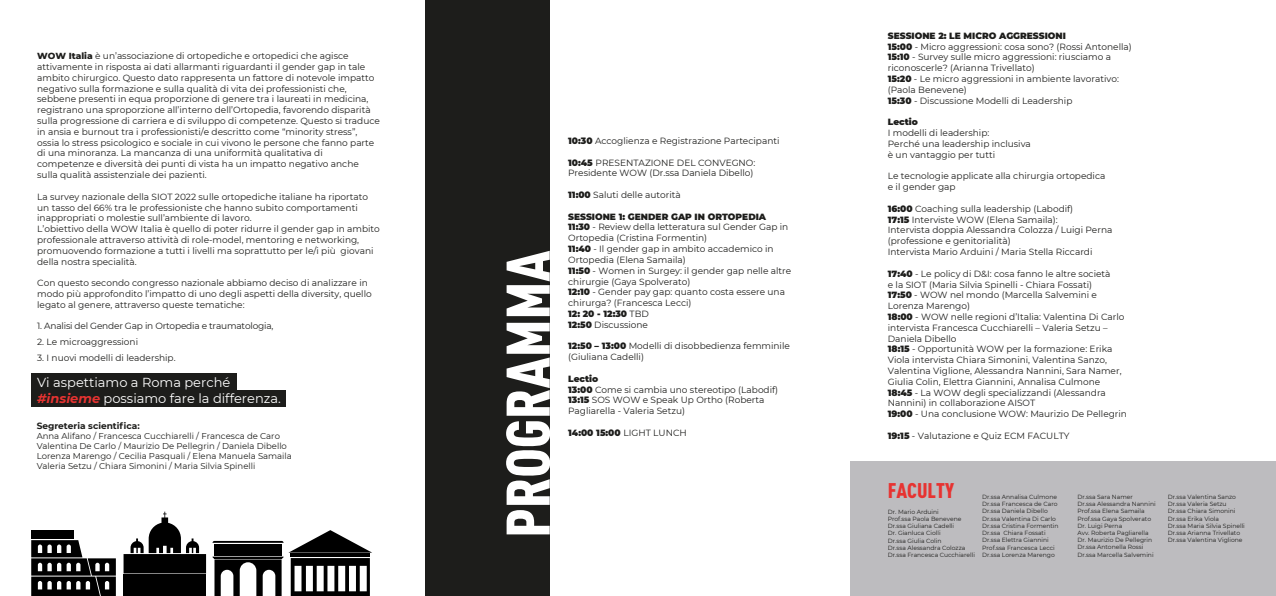
<style>
.page{position:relative;width:1276px;height:596px;background:#fff}
.page>*{position:absolute;margin:0;border:0;box-sizing:border-box;transform-origin:0 0}
.t1{font:900 60.6px "DIN Cond";color:#fff}
.t2{font:900 20.9px "DIN Cond";color:#e73331}
.t3{font:13px/15.6px "Montserrat";color:#fff}
.t4{font:9px/10.8px "Montserrat";color:#1d1d1b}
.t5{font:9px "Montserrat";letter-spacing:-.02em;color:#1d1d1b}
.t6{font:900 9px "Montserrat";color:#1d1d1b}
.t7{font:700 9px "Montserrat";color:#1d1d1b}
.t8{font:8.5px/10.2px "Montserrat";color:#1d1d1b}
.t9{font:6px/7.2px "Montserrat";color:#1d1d1b}
.s1{font-weight:800}
.s2{font-weight:700;font-style:italic;color:#e73331}
.s3{font-weight:900}
.s4{font-weight:400}
</style>
<div class="page">
<div style="left:425px;top:0;width:125px;height:595px;background:#1d1d1b"></div>
<div style="left:850px;top:461px;width:426px;height:134px;background:#bdbcbf"></div>
<div style="left:31px;top:373px;width:206px;height:16px;background:#1d1d1b"></div>
<div style="left:31px;top:389px;width:254px;height:17px;background:#1d1d1b"></div>
<div style="left:31px;top:530px;width:43px;height:9px;background:#000"></div>
<svg style="left:31px;top:540px;width:85px;height:55px"></svg>
<svg style="left:124px;top:511px;width:82px;height:62px"></svg>
<div style="left:124px;top:574px;width:82px;height:21px;background:#000"></div>
<svg style="left:212px;top:530px;width:160px;height:65px"></svg>
<hr style="left:291px;top:553px;width:79px;height:3px;background:#000">
<p class="t4" style="left:37px;top:50px;width:344px"><span class="s1">WOW Italia</span> è un’associazione di ortopediche e ortopedici che agisce attivamente in risposta ai dati allarmanti riguardanti il gender gap in tale ambito chirurgico. Questo dato rappresenta un fattore di notevole impatto negativo sulla formazione e sulla qualità di vita dei professionisti che, sebbene presenti in equa proporzione di genere tra i laureati in medicina, registrano una sproporzione all’interno dell’Ortopedia, favorendo disparità sulla progressione di carriera e di sviluppo di competenze. Questo si traduce in ansia e burnout tra i professionisti/e descritto come “minority stress”, ossia lo stress psicologico e sociale in cui vivono le persone che fanno parte di una minoranza. La mancanza di una uniformità qualitativa di competenze e diversità dei punti di vista ha un impatto negativo anche sulla qualità assistenziale dei pazienti.</p>
<p class="t4" style="left:37px;top:191px;width:344px">La survey nazionale della SIOT 2022 sulle ortopediche italiane ha riportato un tasso del 66% tra le professioniste che hanno subito comportamenti inappropriati o molestie sull’ambiente di lavoro.<br>L’obiettivo della WOW Italia è quello di poter ridurre il gender gap in ambito professionale attraverso attività di role-model, mentoring e networking, promuovendo formazione a tutti i livelli ma soprattutto per le/i più giovani della nostra specialità.</p>
<p class="t4" style="left:37px;top:277px;width:336px">Con questo secondo congresso nazionale abbiamo deciso di analizzare in modo più approfondito l’impatto di uno degli aspetti della diversity, quello legato al genere, attraverso queste tematiche:</p>
<p class="t5" style="left:37px;top:320px;width:238px">1. Analisi del Gender Gap in Ortopedia e traumatologia,</p>
<p class="t4" style="left:37px;top:336px;width:102px">2. Le microaggressioni</p>
<p class="t4" style="left:37px;top:351px;width:140px">3. I nuovi modelli di leadership.</p>
<h3 class="t3" style="left:37px;top:374px;width:245px">Vi aspettiamo a Roma perché <span class="s2">#insieme</span> possiamo fare la differenza.</h3>
<p class="t7" style="left:37px;top:418px;width:105px">Segreteria scientifica:</p>
<p class="t8" style="left:37px;top:430px;width:257px">Anna Alifano / Francesca Cucchiarelli / Francesca de Caro Valentina De Carlo / Maurizio De Pellegrin / Daniela Dibello Lorenza Marengo / Cecilia Pasquali / Elena Manuela Samaila Valeria Setzu / Chiara Simonini / Maria Silvia Spinelli</p>
<h1 class="t1" style="left:490px;top:537px;width:288px;rotate:-90deg">PROGRAMMA</h1>
<p class="t4" style="left:568px;top:135px;width:213px"><span class="s3">10:30</span> Accoglienza e Registrazione Partecipanti</p>
<p class="t4" style="left:568px;top:156px;width:189px"><span class="s3">10:45</span> PRESENTAZIONE DEL CONVEGNO:<br>Presidente WOW (Dr.ssa Daniela Dibello)</p>
<p class="t4" style="left:568px;top:189px;width:114px"><span class="s3">11:00</span> Saluti delle autorità</p>
<p class="t4" style="left:568px;top:210px;width:225px"><span class="s3">SESSIONE 1: GENDER GAP IN ORTOPEDIA<br>11:30</span> - Review della letteratura sul Gender Gap in Ortopedia (Cristina Formentin)<br><span class="s3">11:40</span> - Il gender gap in ambito accademico in Ortopedia (Elena Samaila)<br><span class="s3">11:50</span> - Women in Surgey: il gender gap nelle altre chirurgie (Gaya Spolverato)<br><span class="s3">12:10</span> - Gender pay gap: quanto costa essere una chirurga? (Francesca Lecci)<br><span class="s3">12: 20 - 12:30</span> TBD<br><span class="s3">12:50</span> Discussione</p>
<p class="t4" style="left:568px;top:340px;width:223px"><span class="s3">12:50 – 13:00</span> Modelli di disobbedienza femminile (Giuliana Cadelli)</p>
<p class="t4" style="left:568px;top:372px;width:211px"><span class="s3">Lectio<br>13:00</span> Come si cambia uno stereotipo (Labodif)<br><span class="s3">13:15</span> SOS WOW e Speak Up Ortho (Roberta<br>Pagliarella - Valeria Setzu)</p>
<p class="t6" style="left:568px;top:425px;width:120px">14:00 15:00 <span class="s4">LIGHT LUNCH</span></p>
<p class="t4" style="left:888px;top:30px;width:245px"><span class="s3">SESSIONE 2: LE MICRO AGGRESSIONI<br>15:00</span> - Micro aggressioni: cosa sono? (Rossi Antonella)<br><span class="s3">15:10</span> - Survey sulle micro aggressioni: riusciamo a riconoscerle? (Arianna Trivellato)<br><span class="s3">15:20</span> - Le micro aggressioni in ambiente lavorativo: (Paola Benevene)<br><span class="s3">15:30</span> - Discussione Modelli di Leadership</p>
<p class="t6" style="left:888px;top:115px;width:32px">Lectio</p>
<p class="t4" style="left:888px;top:127px;width:145px">I modelli di leadership:<br>Perché una leadership inclusiva è un vantaggio per tutti</p>
<p class="t4" style="left:888px;top:170px;width:219px">Le tecnologie applicate alla chirurgia ortopedica e il gender gap</p>
<p class="t4" style="left:888px;top:203px;width:226px"><span class="s3">16:00</span> Coaching sulla leadership (Labodif)<br><span class="s3">17:15</span> Interviste WOW (Elena Samaila):<br>Intervista doppia Alessandra Colozza / Luigi Perna (professione e genitorialità)<br>Intervista Mario Arduini / Maria Stella Riccardi</p>
<p class="t4" style="left:888px;top:267px;width:241px"><span class="s3">17:40</span> - Le policy di D&amp;I: cosa fanno le altre società<br>e la SIOT (Maria Silvia Spinelli - Chiara Fossati)<br><span class="s3">17:50</span> - WOW nel mondo (Marcella Salvemini e Lorenza Marengo)<br><span class="s3">18:00</span> - WOW nelle regioni d’Italia: Valentina Di Carlo intervista Francesca Cucchiarelli – Valeria Setzu – Daniela Dibello<br><span class="s3">18:15</span> - Opportunità WOW per la formazione: Erika Viola intervista Chiara Simonini, Valentina Sanzo, Valentina Viglione, Alessandra Nannini, Sara Namer, Giulia Colin, Elettra Giannini, Annalisa Culmone<br><span class="s3">18:45</span> - La WOW degli specializzandi (Alessandra Nannini) in collaborazione AISOT<br><span class="s3">19:00</span> - Una conclusione WOW: Maurizio De Pellegrin</p>
<p class="t4" style="left:888px;top:429px;width:183px"><span class="s3">19:15</span> - Valutazione e Quiz ECM FACULTY</p>
<h2 class="t2" style="left:888px;top:477px;width:68px">FACULTY</h2>
<p class="t9" style="left:888px;top:507px;width:89px">Dr. Mario Arduini<br>Prof.ssa Paola Benevene<br>Dr.ssa Giuliana Cadelli<br>Dr. Gianluca Ciolli<br>Dr.ssa Giulia Colin<br>Dr.ssa Alessandra Colozza<br>Dr.ssa Francesca Cucchiarelli</p>
<p class="t9" style="left:982px;top:492px;width:78px">Dr.ssa Annalisa Culmone<br>Dr.ssa Francesca de Caro<br>Dr.ssa Daniela Dibello<br>Dr.ssa Valentina Di Carlo<br>Dr.ssa Cristina Formentin<br>Dr.ssa Chiara Fossati<br>Dr.ssa Elettra Giannini<br>Prof.ssa Francesca Lecci<br>Dr.ssa Lorenza Marengo</p>
<p class="t9" style="left:1077px;top:492px;width:80px">Dr.ssa Sara Namer<br>Dr.ssa Alessandra Nannini<br>Prof.ssa Elena Samaila<br>Prof.ssa Gaya Spolverato<br>Dr. Luigi Perna<br>Avv. Roberta Pagliarella<br>Dr. Maurizio De Pellegrin<br>Dr.ssa Antonella Rossi<br>Dr.ssa Marcella Salvemini</p>
<p class="t9" style="left:1168px;top:492px;width:78px">Dr.ssa Valentina Sanzo<br>Dr.ssa Valeria Setzu<br>Dr.ssa Chiara Simonini<br>Dr.ssa Erika Viola<br>Dr.ssa Maria Silvia Spinelli<br>Dr.ssa Arianna Trivellato<br>Dr.ssa Valentina Viglione</p>
</div>
